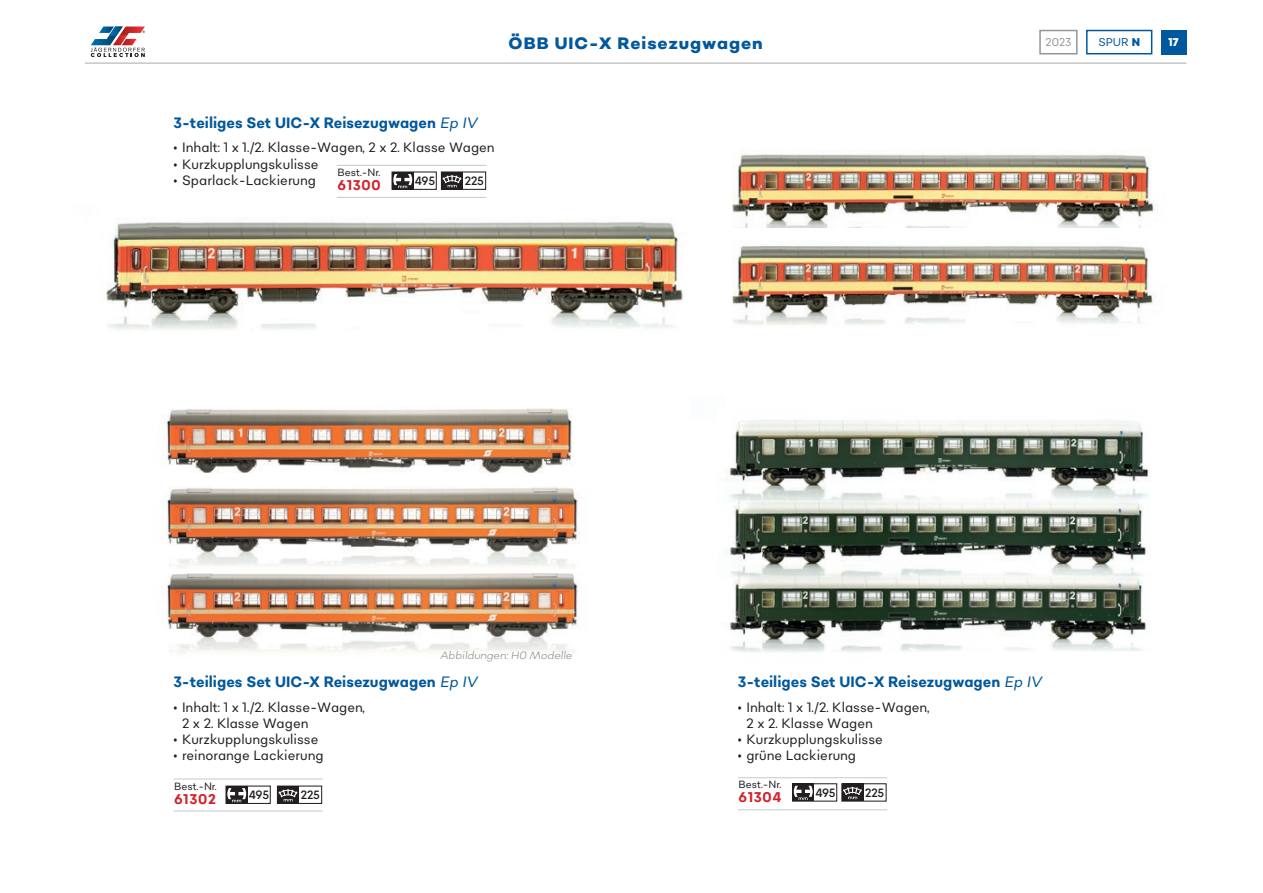
<style>
.page{position:relative;width:1263px;height:893px;background:#fff}
.page>*{position:absolute;margin:0;border:0;box-sizing:border-box;transform-origin:0 0}
.t1{font:800 16.5px "Sonny Gothic";letter-spacing:.06em;color:#01589c}
.t2{font:700 15px "Sonny Gothic Condensed";color:#01589c}
.t3{font:700 14.1px "Sonny Gothic Condensed";letter-spacing:.05em;color:#d1232a}
.t4{font:13.5px/16.2px "Sonny Gothic Condensed";color:#231f20}
.t5{font:12px "Sonny Gothic";letter-spacing:-.02em;color:#231f20;scale:.9 1}
.t6{font:11.25px "Sonny Gothic Condensed";color:#01589c}
.t7{font:11.25px "Sonny Gothic Condensed";color:#939598}
.t8{font:800 11.25px "Sonny Gothic Condensed";color:#fff}
.t9{font:10.5px "Sonny Gothic Condensed";color:#231f20}
.t10{font:italic 300 10.5px "Sonny Gothic";color:#808285}
.s1{font-weight:400;font-style:italic}
.s2{font-weight:800}
</style>
<div class="page">
<img style="left:725px;top:520px;width:422px;height:32px">
<img style="left:725px;top:420px;width:424px;height:100px">
<img style="left:725px;top:552px;width:422px;height:100px">
<img style="left:106px;top:221px;width:578px;height:109px">
<img style="left:732px;top:154px;width:424px;height:74px">
<img style="left:732px;top:245px;width:423px;height:80px">
<img style="left:166px;top:408px;width:406px;height:65px">
<img style="left:167px;top:573px;width:413px;height:81px">
<img style="left:167px;top:487px;width:413px;height:82px">
<hr style="left:85px;top:63px;width:1101px;height:1px;background:#a8a9ad">
<div style="left:1161px;top:30px;width:25px;height:24px;background:#01589c"></div>
<div style="left:1086px;top:30px;width:66px;height:24px;border:2px solid #01589c"></div>
<div style="left:1039px;top:30px;width:38px;height:24px;border:2px solid #939598"></div>
<svg style="left:90px;top:26px;width:55px;height:32px"></svg>
<div style="left:392px;top:172px;width:22px;height:17px;background:#231f20"></div>
<div style="left:391px;top:171px;width:46px;height:19px;border:1px solid #231f20"></div>
<svg style="left:393px;top:174px;width:19px;height:14px"></svg>
<div style="left:441px;top:172px;width:22px;height:17px;background:#231f20"></div>
<div style="left:441px;top:171px;width:45px;height:19px;border:1px solid #231f20"></div>
<svg style="left:442px;top:175px;width:19px;height:12px"></svg>
<svg style="left:246px;top:788px;width:2px;height:14px"></svg>
<div style="left:225px;top:786px;width:46px;height:18px;border:1px solid #231f20"></div>
<svg style="left:227px;top:788px;width:19px;height:14px"></svg>
<svg style="left:279px;top:788px;width:20px;height:14px"></svg>
<div style="left:277px;top:786px;width:45px;height:18px;border:1px solid #231f20"></div>
<svg style="left:278px;top:789px;width:19px;height:12px"></svg>
<svg style="left:794px;top:785px;width:20px;height:15px"></svg>
<div style="left:792px;top:783px;width:45px;height:19px;border:1px solid #231f20"></div>
<svg style="left:794px;top:786px;width:19px;height:14px"></svg>
<div style="left:842px;top:784px;width:22px;height:17px;background:#231f20"></div>
<div style="left:841px;top:783px;width:46px;height:19px;border:1px solid #231f20"></div>
<svg style="left:843px;top:787px;width:19px;height:12px"></svg>
<hr style="left:337px;top:197px;width:149px;height:1px;background:#c7c8ca">
<hr style="left:337px;top:165px;width:149px;height:1px;background:#c7c8ca">
<hr style="left:173px;top:811px;width:150px;height:1px;background:#c7c8ca">
<hr style="left:173px;top:779px;width:150px;height:1px;background:#c7c8ca">
<hr style="left:738px;top:809px;width:149px;height:1px;background:#c7c8ca">
<hr style="left:738px;top:777px;width:149px;height:1px;background:#c7c8ca">
<p class="t1" style="left:509px;top:33px;width:256px">ÖBB UIC-X Reisezugwagen</p>
<p class="t2" style="left:174px;top:113px;width:305px">3-teiliges Set UIC-X Reisezugwagen <span class="s1">Ep IV</span></p>
<p class="t4" style="left:174px;top:139px;width:322px">• Inhalt: 1 x 1./2. Klasse-Wagen, 2 x 2. Klasse Wagen</p>
<p class="t4" style="left:174px;top:155px;width:147px">• Kurzkupplungskulisse</p>
<p class="t4" style="left:174px;top:172px;width:144px">• Sparlack-Lackierung</p>
<p class="t9" style="left:338px;top:165px;width:44px">Best.-Nr.</p>
<p class="t3" style="left:338px;top:176px;width:44px">61300</p>
<p class="t5" style="left:415px;top:173px;width:24px">495</p>
<p class="t5" style="left:465px;top:173px;width:23px">225</p>
<p class="t10" style="left:440px;top:649px;width:134px">Abbildungen: H0 Modelle</p>
<p class="t7" style="left:1045px;top:35px;width:27px">2023</p>
<p class="t6" style="left:1098px;top:35px;width:43px">SPUR <span class="s2">N</span></p>
<p class="t8" style="left:1168px;top:35px;width:12px">17</p>
<p class="t2" style="left:173px;top:672px;width:305px">3-teiliges Set UIC-X Reisezugwagen <span class="s1">Ep IV</span></p>
<p class="t4" style="left:182px;top:699px;width:184px;text-indent:-9px">• Inhalt: 1 x 1./2. Klasse-Wagen,<br>2 x 2. Klasse Wagen</p>
<p class="t4" style="left:173px;top:731px;width:147px">• Kurzkupplungskulisse</p>
<p class="t4" style="left:173px;top:747px;width:152px">• reinorange Lackierung</p>
<p class="t9" style="left:174px;top:780px;width:44px">Best.-Nr.</p>
<p class="t3" style="left:174px;top:790px;width:43px">61302</p>
<p class="t5" style="left:301px;top:787px;width:23px">225</p>
<p class="t5" style="left:249px;top:787px;width:24px">495</p>
<p class="t2" style="left:738px;top:672px;width:305px">3-teiliges Set UIC-X Reisezugwagen <span class="s1">Ep IV</span></p>
<p class="t4" style="left:746px;top:699px;width:184px;text-indent:-9px">• Inhalt: 1 x 1./2. Klasse-Wagen,<br>2 x 2. Klasse Wagen</p>
<p class="t4" style="left:738px;top:731px;width:147px">• Kurzkupplungskulisse</p>
<p class="t4" style="left:738px;top:747px;width:120px">• grüne Lackierung</p>
<p class="t9" style="left:739px;top:777px;width:44px">Best.-Nr.</p>
<p class="t3" style="left:739px;top:788px;width:44px">61304</p>
<p class="t5" style="left:815px;top:785px;width:24px">495</p>
<p class="t5" style="left:865px;top:785px;width:23px">225</p>
</div>
